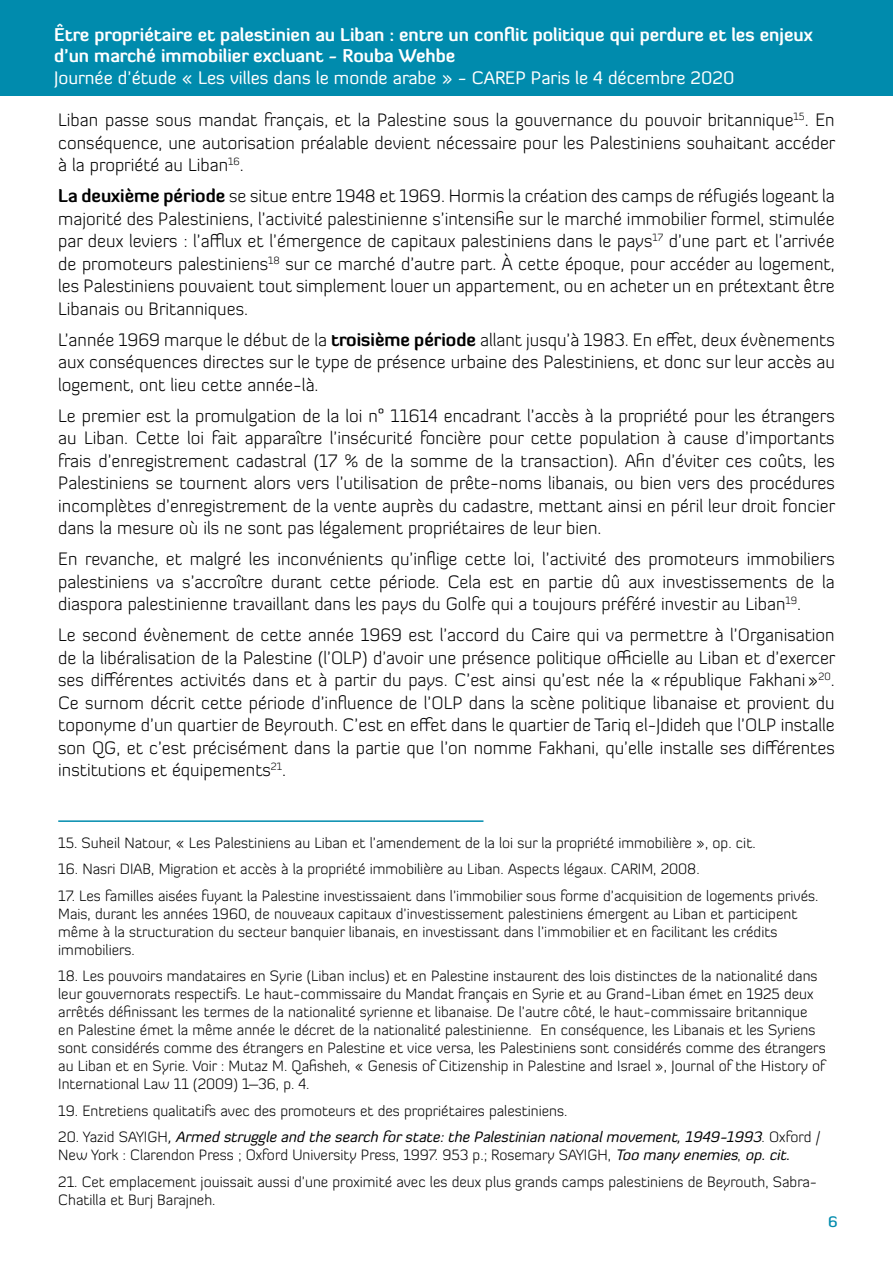
<style>
.page{position:relative;width:893px;height:1263px;background:#fff}
.page>*{position:absolute;margin:0;border:0;box-sizing:border-box;transform-origin:0 0}
.t1{font:300 18px/22.5px "Diavlo";color:#000;text-align:justify}
.t2{font:700 18px/21.6px "Diavlo";color:#fff}
.t3{font:18px "Diavlo";color:#fff}
.t4{font:300 15px/18px "Diavlo";color:#000}
.t5{font:500 15px "Diavlo";color:#008bad}
.s1{font-weight:700}
.s2{font-style:inherit}
.s3{font-weight:400;font-style:italic}
</style>
<div class="page">
<div style="left:0;top:0;width:893px;height:96px;background:#008bad"></div>
<hr style="left:58px;top:820px;width:425px;height:2px;background:#008bad">
<p class="t2" style="left:54px;top:23px;width:760px">Être propriétaire et palestinien au Liban : entre un conflit politique qui perdure et les enjeux d’un marché immobilier excluant - Rouba Wehbe</p>
<p class="t3" style="left:54px;top:66px;width:682px">Journée d’étude « Les villes dans le monde arabe » - CAREP Paris le 4 décembre 2020</p>
<p class="t1" style="left:58px;top:108px;width:779px">Liban passe sous mandat français, et la Palestine sous la gouvernance du pouvoir britannique<sup>15</sup>. En conséquence, une autorisation préalable devient nécessaire pour les Palestiniens souhaitant accéder à la propriété au Liban<sup>16</sup>.</p>
<p class="t1" style="left:58px;top:184px;width:778px"><span class="s1">La deuxième période</span> se situe entre 1948 et 1969. Hormis la création des camps de réfugiés logeant la majorité des Palestiniens, l’activité palestinienne s’intensifie sur le marché immobilier formel, stimulée par deux leviers : l’afflux et l’émergence de capitaux palestiniens dans le pays<sup>17</sup> d’une part et l’arrivée de promoteurs palestiniens<sup>18</sup> sur ce marché d’autre part. À cette époque, pour accéder au logement, les Palestiniens pouvaient tout simplement louer un appartement, ou en acheter un en prétextant être Libanais ou Britanniques.</p>
<p class="t1" style="left:58px;top:328px;width:778px">L’année 1969 marque le début de la <span class="s1">troisième période</span> allant jusqu’à 1983. En effet, deux évènements aux conséquences directes sur le type de présence urbaine des Palestiniens, et donc sur leur accès au logement, ont lieu cette année-là.</p>
<p class="t1" style="left:58px;top:404px;width:779px">Le premier est la promulgation de la loi n° 11614 encadrant l’accès à la propriété pour les étrangers au Liban. Cette loi fait apparaître l’insécurité foncière pour cette population à cause d’importants frais d’enregistrement cadastral (17 % de la somme de la transaction). Afin d’éviter ces coûts, les Palestiniens se tournent alors vers l’utilisation de prête-noms libanais, ou bien vers des procédures incomplètes d’enregistrement de la vente auprès du cadastre, mettant ainsi en péril leur droit foncier dans la mesure où ils ne sont pas légalement propriétaires de leur bien.</p>
<p class="t1" style="left:58px;top:547px;width:778px">En revanche, et malgré les inconvénients qu’inflige cette loi, l’activité des promoteurs immobiliers palestiniens va s’accroître durant cette période. Cela est en partie dû aux investissements de la diaspora palestinienne travaillant dans les pays du Golfe qui a toujours préféré investir au Liban<sup>19</sup>.</p>
<p class="t1" style="left:58px;top:623px;width:779px">Le second évènement de cette année 1969 est l’accord du Caire qui va permettre à l’Organisation de la libéralisation de la Palestine (l’OLP) d’avoir une présence politique officielle au Liban et d’exercer ses différentes activités dans et à partir du pays. C’est ainsi qu’est née la «république Fakhani»<sup>20</sup>.<br>Ce surnom décrit cette période d’influence de l’OLP dans la scène politique libanaise et provient du toponyme d’un quartier de Beyrouth. C’est en effet dans le quartier de Tariq el-Jdideh que l’OLP installe son QG, et c’est précisément dans la partie que l’on nomme Fakhani, qu’elle installe ses différentes institutions et équipements<sup>21</sup>.</p>
<p class="t4" style="left:58px;top:833px;width:699px">15. Suheil Natour, « Les Palestiniens au Liban et l’amendement de la loi sur la propriété immobilière », op. cit.</p>
<p class="t4" style="left:58px;top:860px;width:643px">16. Nasri DIAB, Migration et accès à la propriété immobilière au Liban. Aspects légaux. CARIM, 2008.</p>
<p class="t4" style="left:58px;top:886px;width:762px">17. Les familles aisées fuyant la Palestine investissaient dans l’immobilier sous forme d’acquisition de logements privés.<br>Mais, durant les années 1960, de nouveaux capitaux d’investissement palestiniens émergent au Liban et participent même à la structuration du secteur banquier libanais, en investissant dans l’immobilier et en facilitant les crédits immobiliers.</p>
<p class="t4" style="left:58px;top:967px;width:769px">18. Les pouvoirs mandataires en Syrie (Liban inclus) et en Palestine instaurent des lois distinctes de la nationalité dans leur gouvernorats respectifs. Le haut-commissaire du Mandat français en Syrie et au Grand-Liban émet en 1925 deux arrêtés définissant les termes de la nationalité syrienne et libanaise. De l’autre côté, le haut-commissaire britannique en Palestine émet la même année le décret de la nationalité palestinienne. En conséquence, les Libanais et les Syriens sont considérés comme des étrangers en Palestine et vice versa, les Palestiniens sont considérés comme des étrangers au Liban et en Syrie. Voir : Mutaz M. Qafisheh, « Genesis of Citizenship in Palestine and Israel », Journal of the History of International Law 11 (2009) 1–36, p. 4.</p>
<p class="t4" style="left:58px;top:1097px;width:764px;line-height:26.5px">19. Entretiens qualitatifs avec des promoteurs et des propriétaires palestiniens.<br>2 0 . Ya z i d <span class="s2">S AY I G H</span> <span class="s3">,Armed struggle and the search forstate:the Palestinian nationalmovement,1949-1993</span>. O x fo r d /</p>
<p class="t4" style="left:58px;top:1146px;width:737px">New York : Clarendon Press ; Oxford University Press, 1997. 953 p.; Rosemary SAYIGH, <span class="s3">Too many enemies</span>, <span class="s3">op.cit.</span></p>
<p class="t4" style="left:58px;top:1172px;width:760px">21. Cet emplacement jouissait aussi d’une proximité avec les deux plus grands camps palestiniens de Beyrouth, Sabra-<br>Chatilla et Burj Barajneh.</p>
<p class="t5" style="left:828px;top:1212px;width:11px">6</p>
</div>
